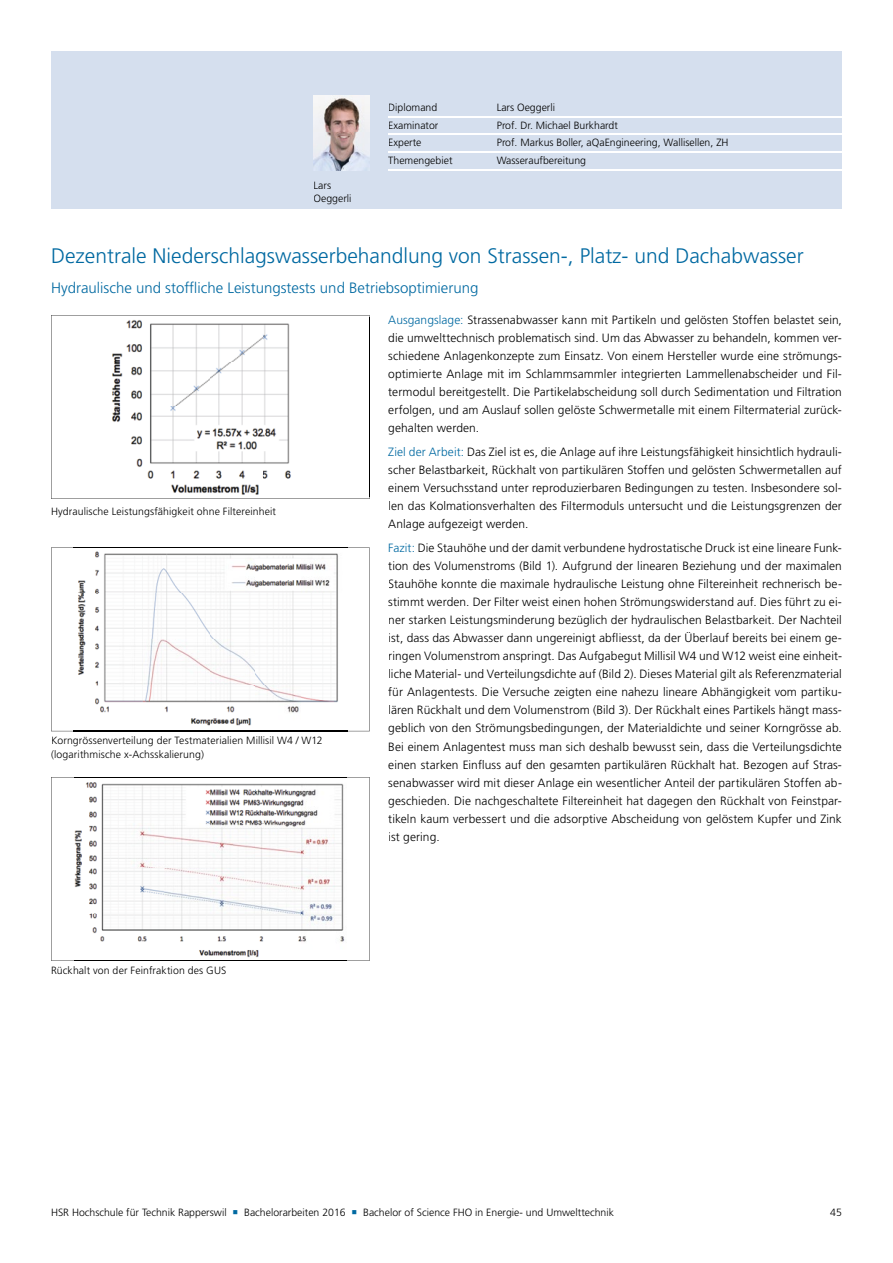
<style>
.page{position:relative;width:893px;height:1263px;background:#fff}
.page>*{position:absolute;margin:0;border:0;box-sizing:border-box;transform-origin:0 0}
.t1{font:300 21px "Frutiger LT Pro";color:#0069a1}
.t2{font:300 15px "Frutiger LT Pro";color:#0069a1}
.t3{font:300 12px/18px "Frutiger LT Pro";letter-spacing:.005em;color:#000;text-align:justify}
.t4{font:300 10.5px/13.5px "Frutiger LT Pro";color:#000}
.s1{color:#0069a1}
</style>
<div class="page">
<div style="left:51px;top:51px;width:791px;height:157px;background:#d5dfee"></div>
<svg style="left:51px;top:315px;width:319px;height:184px"></svg>
<svg style="left:51px;top:547px;width:319px;height:184px"></svg>
<svg style="left:51px;top:777px;width:319px;height:184px"></svg>
<hr style="left:388px;top:116px;width:454px;height:1px;background:#fff">
<hr style="left:388px;top:134px;width:454px;height:1px;background:#fff">
<hr style="left:388px;top:151px;width:454px;height:2px;background:#fff">
<hr style="left:388px;top:169px;width:454px;height:1px;background:#fff">
<img style="left:314px;top:95px;width:56px;height:75px">
<p class="t4" style="left:314px;top:178px;width:39px">Lars<br>Oeggerli</p>
<p class="t4" style="left:388px;top:101px;width:51px">Diplomand</p>
<p class="t4" style="left:497px;top:101px;width:60px">Lars Oeggerli</p>
<p class="t4" style="left:388px;top:118px;width:52px">Examinator</p>
<p class="t4" style="left:497px;top:118px;width:123px">Prof. Dr. Michael Burkhardt</p>
<p class="t4" style="left:388px;top:136px;width:35px">Experte</p>
<p class="t4" style="left:497px;top:136px;width:233px">Prof. Markus Boller, aQaEngineering, Wallisellen, ZH</p>
<p class="t4" style="left:388px;top:154px;width:66px">Themengebiet</p>
<p class="t4" style="left:497px;top:154px;width:91px">Wasseraufbereitung</p>
<h1 class="t1" style="left:51px;top:243px;width:754px">Dezentrale Niederschlagswasserbehandlung von Strassen-, Platz- und Dachabwasser</h1>
<p class="t2" style="left:51px;top:279px;width:429px">Hydraulische und stoffliche Leistungstests und Betriebsoptimierung</p>
<p class="t4" style="left:51px;top:504px;width:227px">Hydraulische Leistungsfähigkeit ohne Filtereinheit</p>
<p class="t4" style="left:51px;top:734px;width:273px">Korngrössenverteilung der Testmaterialien Millisil W4 / W12 (logarithmische x-Achsskalierung)</p>
<p class="t4" style="left:51px;top:963px;width:177px">Rückhalt von der Feinfraktion des GUS</p>
<p class="t3" style="left:388px;top:311px;width:455px"><span class="s1">Ausgangslage:</span> Strassenabwasser kann mit Partikeln und gelösten Stoffen belastet sein, die umwelttechnisch problematisch sind. Um das Abwasser zu behandeln, kommen ver&shy;schiedene Anlagenkonzepte zum Einsatz. Von einem Hersteller wurde eine strömungs&shy;optimierte Anlage mit im Schlammsammler integrierten Lammellenabscheider und Fil&shy;termodul bereitgestellt. Die Partikelabscheidung soll durch Sedimentation und Filtration erfolgen, und am Auslauf sollen gelöste Schwermetalle mit einem Filtermaterial zurück&shy;gehalten werden.</p>
<p class="t3" style="left:388px;top:443px;width:455px"><span class="s1">Ziel der Arbeit:</span> Das Ziel ist es, die Anlage auf ihre Leistungsfähigkeit hinsichtlich hydrauli&shy;scher Belastbarkeit, Rückhalt von partikulären Stoffen und gelösten Schwermetallen auf einem Versuchsstand unter reproduzierbaren Bedingungen zu testen. Insbesondere sol&shy;len das Kolmationsverhalten des Filtermoduls untersucht und die Leistungsgrenzen der Anlage aufgezeigt werden.</p>
<p class="t3" style="left:388px;top:539px;width:455px"><span class="s1">Fazit:</span> Die Stauhöhe und der damit verbundene hydrostatische Druck ist eine lineare Funk&shy;tion des Volumenstroms (Bild 1). Aufgrund der linearen Beziehung und der maxi malen Stauhöhe konnte die maximale hydraulische Leistung ohne Filtereinheit rechnerisch be&shy;stimmt werden. Der Filter weist einen hohen Strömungswiderstand auf. Dies führt zu ei&shy;ner starken Leistungsminderung bezüglich der hydraulischen Belastbarkeit. Der Nachteil ist, dass das Abwasser dann ungereinigt abfliesst, da der Überlauf bereits bei einem ge&shy;ringen Volumenstrom anspringt. Das Aufgabegut Millisil W4 und W12 weist eine einheit&shy;liche Material- und Verteilungsdichte auf (Bild 2). Dieses Material gilt als Referenzmaterial für Anlagentests. Die Versuche zeigten eine nahezu lineare Abhängigkeit vom partiku&shy;lären Rückhalt und dem Volumenstrom (Bild 3). Der Rückhalt eines Partikels hängt mass&shy;geblich von den Strömungsbedingungen, der Materialdichte und seiner Korngrösse ab.<br>Bei einem Anlagentest muss man sich deshalb bewusst sein, dass die Verteilungsdichte einen starken Einfluss auf den gesamten partikulären Rückhalt hat. Bezogen auf Stras&shy;senabwasser wird mit dieser Anlage ein wesentlicher Anteil der partikulären Stoffen ab&shy;geschieden. Die nachgeschaltete Filtereinheit hat dagegen den Rückhalt von Feinstpar&shy;tikeln kaum verbessert und die adsorptive Abscheidung von gelöstem Kupfer und Zink ist gering.</p>
<p class="t4" style="left:51px;top:1206px;width:564px">HSR Hochschule für Technik Rapperswil <span class="s1">○</span> Bachelorarbeiten 2016 <span class="s1">○</span> Bachelor of Science FHO in Energie- und Umwelttechnik</p>
<p class="t4" style="left:830px;top:1206px;width:13px">45</p>
</div>
